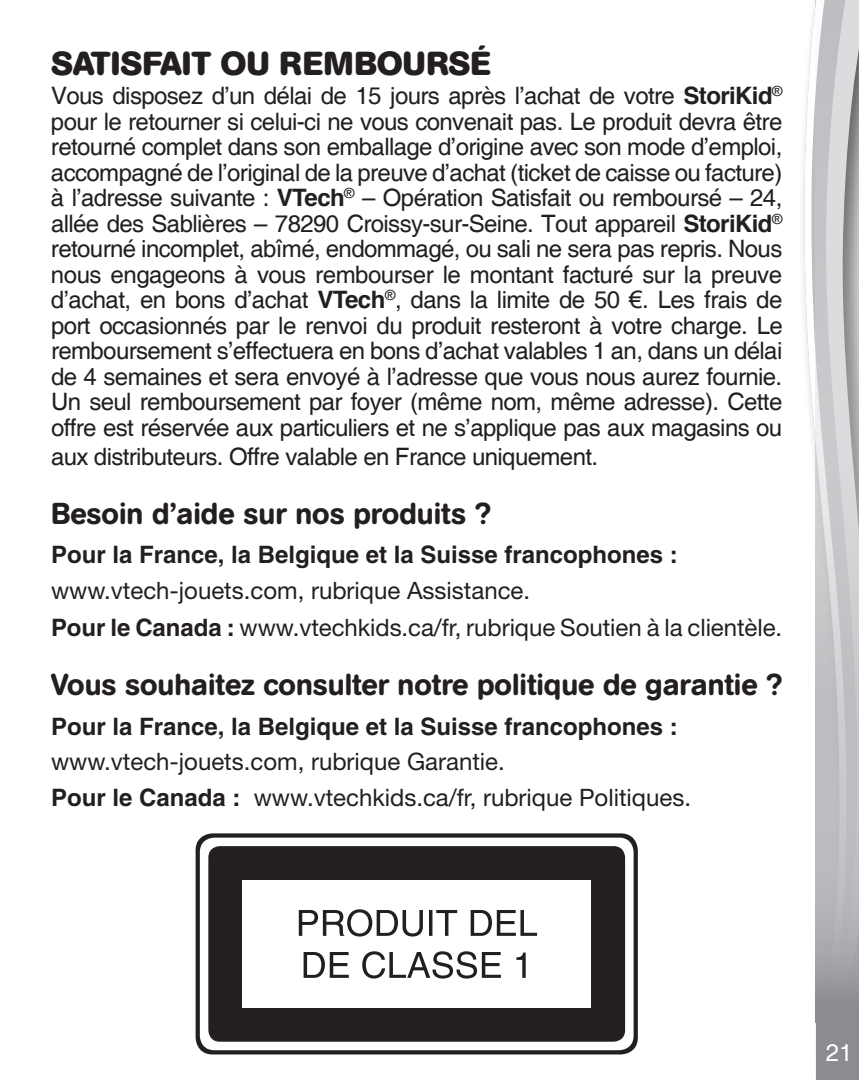
<style>
.page{position:relative;width:859px;height:1080px;background:#fff}
.page>*{position:absolute;margin:0;border:0;box-sizing:border-box;transform-origin:0 0}
.t1{font:700 33px "AG Book Rounded";color:#231f20}
.t2{font:500 30px "AG Book Rounded";color:#231f20}
.t3{font:24px/25.5px "Helvetica";letter-spacing:-.025em;color:#231f20;text-align:justify}
.t4{font:24px/37.2px "Helvetica 55 Roman";color:#231f20}
.t5{font:700 24px "Helvetica";color:#231f20}
.t6{font:24px "Helvetica";color:#fff}
.s1{font-weight:700}
.s2{font-family:"Arial"}
.s3{font-family:"Helvetica";font-weight:700}
</style>
<div class="page">
<svg style="left:804px;top:0;width:12px;height:1023px"></svg>
<svg style="left:816px;top:0;width:43px;height:1080px;background:#bdbec0"></svg>
<svg style="left:196px;top:833px;width:442px;height:221px;background:#363233"></svg>
<div style="left:200px;top:838px;width:434px;height:212px;background:#fff;border-radius:14px"></div>
<div style="left:208px;top:846px;width:417px;height:196px;background:#231f20;border-radius:11px"></div>
<div style="left:242px;top:880px;width:349px;height:128px;background:#fff"></div>
<svg style="left:299px;top:909px;width:238px;height:28px"></svg>
<svg style="left:304px;top:951px;width:222px;height:28px"></svg>
<h1 class="t1" style="left:51px;top:44px;width:441px">SATISFAIT OU REMBOURSÉ</h1>
<p class="t3" style="left:51px;top:84px;width:733px">Vous disposez d’un délai de 15 jours après l’achat de votre <span class="s1">StoriKid</span><sup>® </sup>pour le retourner si celui-ci ne vous convenait pas. Le produit devra être retourné complet dans son emballage d’origine avec son mode d’emploi, accompagné de l’original de la preuve d’achat (ticket de caisse ou facture) à l’adresse suivante : <span class="s1">VTech</span><sup>®</sup> – Opération Satisfait ou remboursé – 24, allée des Sablières – 78290 Croissy-sur-Seine. Tout appareil <span class="s1">StoriKid</span><sup>® </sup>retourné incomplet, abîmé, endommagé, ou sali ne sera pas repris. Nous nous engageons à vous rembourser le montant facturé sur la preuve d’achat, en bons d’achat <span class="s1">VTech</span><sup>®</sup>, dans la limite de 50 <span class="s2">€</span>. Les frais de port occasionnés par le renvoi du produit resteront à votre charge. Le remboursement s’effectuera en bons d’achat valables 1 an, dans un délai de 4 semaines et sera envoyé à l’adresse que vous nous aurez fournie.<br>Un seul remboursement par foyer (même nom, même adresse). Cette offre est réservée aux particuliers et ne s’applique pas aux magasins ou</p>
<p class="t3" style="left:51px;top:444px;width:549px">aux distributeurs. Offre valable en France uniquement.</p>
<p class="t2" style="left:51px;top:496px;width:441px">Besoin d’aide sur nos produits ?</p>
<p class="t5" style="left:51px;top:540px;width:628px">Pour la France, la Belgique et la Suisse francophones :</p>
<p class="t4" style="left:51px;top:571px;width:733px">www.vtech-jouets.com, rubrique Assistance.<br><span class="s3">Pour le Canada :</span> www.vtechkids.ca/fr, rubrique Soutien à la clientèle.</p>
<p class="t2" style="left:51px;top:667px;width:733px">Vous souhaitez consulter notre politique de garantie ?</p>
<p class="t5" style="left:51px;top:712px;width:628px">Pour la France, la Belgique et la Suisse francophones :</p>
<p class="t4" style="left:51px;top:744px;width:642px;line-height:35.4px">www.vtech-jouets.com, rubrique Garantie.<br><span class="s3">Pour le Canada :</span> www.vtechkids.ca/fr, rubrique Politiques.</p>
<p class="t6" style="left:826px;top:1039px;width:28px">21</p>
</div>
